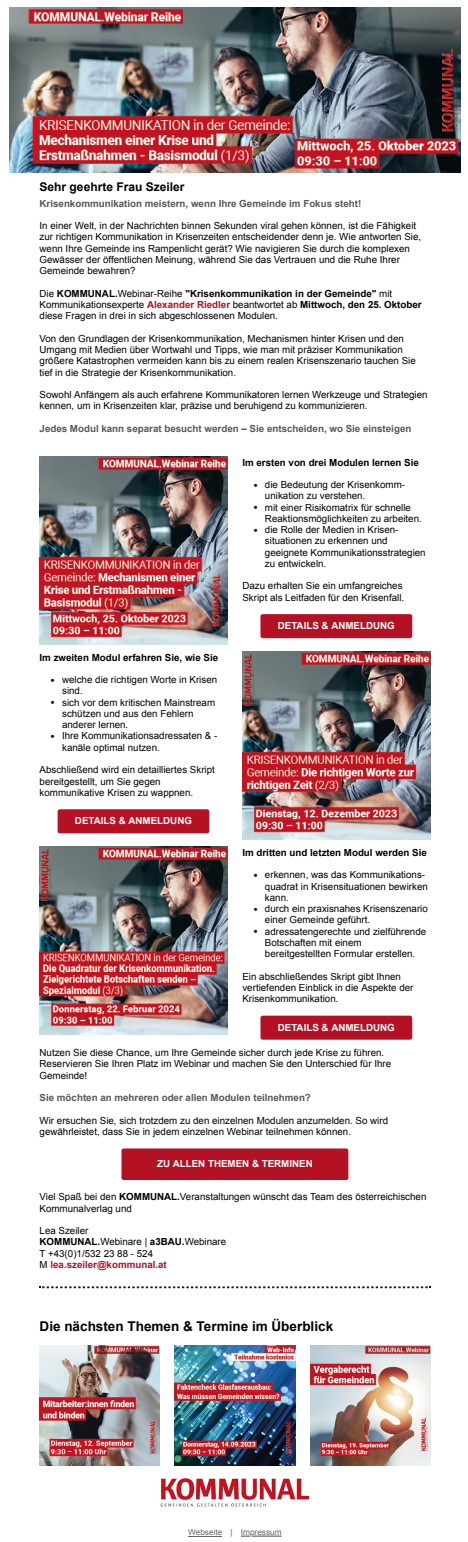
<style>
.page{position:relative;width:468px;height:1542px;background:#fff}
.page>*{position:absolute;margin:0;border:0;box-sizing:border-box;transform-origin:0 0}
.t1{font:700 13.5px "Arial";color:#000}
.t2{font:700 12px "Arial";color:#000}
.t3{font:9.75px/11.2px "Arial";color:#000}
.t4{font:700 9.75px "Arial";color:#585656}
.t5{font:700 9.75px "Arial";color:#000}
.t6{font:700 9.75px "Arial";color:#fff}
.t7{font:8.25px "Arial";color:#666}
.s1{font-weight:700}
.s2{font-weight:700;color:#b41124}
.s3{font-weight:700;font-size:10.5px}
</style>
<div class="page">
<svg style="left:40px;top:1286px;width:390px;height:2px"></svg>
<img style="left:40px;top:456px;width:187px;height:188px">
<svg style="left:260px;top:614px;width:152px;height:24px"></svg>
<div style="left:261px;top:615px;width:150px;height:22px;background:#b41124;border-radius:2px"></div>
<img style="left:242px;top:651px;width:188px;height:188px">
<svg style="left:58px;top:809px;width:151px;height:24px"></svg>
<div style="left:58px;top:810px;width:150px;height:22px;background:#b41124;border-radius:2px"></div>
<img style="left:40px;top:846px;width:187px;height:188px">
<svg style="left:260px;top:1015px;width:152px;height:24px"></svg>
<div style="left:261px;top:1016px;width:150px;height:22px;background:#b41124;border-radius:2px"></div>
<svg style="left:40px;top:1465px;width:120px;height:1px"></svg>
<img style="left:40px;top:1345px;width:120px;height:120px">
<svg style="left:175px;top:1465px;width:120px;height:1px"></svg>
<img style="left:175px;top:1345px;width:120px;height:120px">
<svg style="left:310px;top:1465px;width:120px;height:1px"></svg>
<img style="left:310px;top:1345px;width:120px;height:120px">
<img style="left:10px;top:8px;width:450px;height:165px">
<svg style="left:121px;top:1148px;width:227px;height:31px"></svg>
<div style="left:122px;top:1149px;width:225px;height:30px;background:#b41124;border-radius:2px"></div>
<img style="left:160px;top:1478px;width:150px;height:28px">
<hr style="left:188px;top:1535px;width:34px;height:1px;background:#666">
<svg style="left:241px;top:1535px;width:40px;height:1px"></svg>
<p class="t2" style="left:40px;top:180px;width:146px">Sehr geehrte Frau Szeiler</p>
<p class="t4" style="left:40px;top:198px;width:323px">Krisenkommunikation meistern, wenn Ihre Gemeinde im Fokus steht!</p>
<p class="t3" style="left:40px;top:220px;width:383px">In einer Welt, in der Nachrichten binnen Sekunden viral gehen können, ist die Fähigkeit zur richtigen Kommunikation in Krisenzeiten entscheidender denn je. Wie antworten Sie, wenn Ihre Gemeinde ins Rampenlicht gerät? Wie navigieren Sie durch die komplexen Gewässer der öffentlichen Meinung, während Sie das Vertrauen und die Ruhe Ihrer Gemeinde bewahren?</p>
<p class="t3" style="left:40px;top:288px;width:383px">Die <span class="s1">KOMMUNAL.</span>Webinar-Reihe <span class="s1">"Krisenkommunikation in der Gemeinde"</span> mit<br>Kommunikationsexperte <span class="s2">Alexander Riedler</span> beantwortet ab <span class="s1">Mittwoch, den 25. Oktober </span>diese Fragen in drei in sich abgeschlossenen Modulen.</p>
<p class="t3" style="left:40px;top:333px;width:377px">Von den Grundlagen der Krisenkommunikation, Mechanismen hinter Krisen und den Umgang mit Medien über Wortwahl und Tipps, wie man mit präziser Kommunikation größere Katastrophen vermeiden kann bis zu einem realen Krisenszenario tauchen Sie tief in die Strategie der Krisenkommunikation.</p>
<p class="t3" style="left:40px;top:389px;width:389px">Sowohl Anfängern als auch erfahrene Kommunikatoren lernen Werkzeuge und Strategien kennen, um in Krisenzeiten klar, präzise und beruhigend zu kommunizieren.</p>
<p class="t4" style="left:40px;top:423px;width:373px">Jedes Modul kann separat besucht werden – Sie entscheiden, wo Sie einsteigen</p>
<p class="t5" style="left:40px;top:651px;width:180px">Im zweiten Modul erfahren Sie, wie Sie</p>
<p class="t3" style="left:62px;top:674px;width:156px;text-indent:-11px"><span class="s3">•</span> welche die richtigen Worte in Krisen sind.</p>
<p class="t3" style="left:62px;top:696px;width:154px;text-indent:-11px"><span class="s3">•</span> sich vor dem kritischen Mainstream schützen und aus den Fehlern anderer lernen.</p>
<p class="t3" style="left:62px;top:730px;width:156px;text-indent:-11px"><span class="s3">•</span> Ihre Kommunikationsadressaten &amp; - kanäle optimal nutzen.</p>
<p class="t3" style="left:40px;top:764px;width:177px">Abschließend wird ein detailliertes Skript bereitgestellt, um Sie gegen kommunikative Krisen zu wappnen.</p>
<p class="t6" style="left:75px;top:815px;width:118px">DETAILS &amp; ANMELDUNG</p>
<p class="t5" style="left:242px;top:456px;width:178px">Im ersten von drei Modulen lernen Sie</p>
<p class="t3" style="left:265px;top:479px;width:141px;text-indent:-11px"><span class="s3">•</span> die Bedeutung der Krisenkomm&shy;unikation zu verstehen.</p>
<p class="t3" style="left:265px;top:501px;width:158px;text-indent:-11px"><span class="s3">•</span> mit einer Risikomatrix für schnelle<br>Reaktionsmöglichkeiten zu arbeiten.</p>
<p class="t3" style="left:265px;top:524px;width:162px;text-indent:-11px"><span class="s3">•</span> die Rolle der Medien in Krisen&shy;situationen zu erkennen und geeignete Kommunikationsstrategien zu entwickeln.</p>
<p class="t3" style="left:242px;top:580px;width:163px">Dazu erhalten Sie ein umfangreiches<br>Skript als Leitfaden für den Krisenfall.</p>
<p class="t6" style="left:277px;top:620px;width:118px">DETAILS &amp; ANMELDUNG</p>
<p class="t5" style="left:242px;top:846px;width:186px">Im dritten und letzten Modul werden Sie</p>
<p class="t3" style="left:265px;top:869px;width:164px;text-indent:-11px"><span class="s3">•</span> erkennen, was das Kommunikations&shy;quadrat in Krisensituationen bewirken kann.</p>
<p class="t3" style="left:265px;top:903px;width:164px;text-indent:-11px"><span class="s3">•</span> durch ein praxisnahes Krisenszenario einer Gemeinde geführt.</p>
<p class="t3" style="left:265px;top:925px;width:162px;text-indent:-11px"><span class="s3">•</span> adressatengerechte und zielführende<br>Botschaften mit einem bereitgestellten Formular erstellen.</p>
<p class="t3" style="left:242px;top:970px;width:172px">Ein abschließendes Skript gibt Ihnen vertiefenden Einblick in die Aspekte der<br>Krisenkommunikation.</p>
<p class="t6" style="left:277px;top:1021px;width:118px">DETAILS &amp; ANMELDUNG</p>
<p class="t3" style="left:40px;top:1047px;width:353px">Nutzen Sie diese Chance, um Ihre Gemeinde sicher durch jede Krise zu führen.<br>Reservieren Sie Ihren Platz im Webinar und machen Sie den Unterschied für Ihre<br>Gemeinde!</p>
<p class="t4" style="left:40px;top:1092px;width:272px">Sie möchten an mehreren oder allen Modulen teilnehmen?</p>
<p class="t3" style="left:40px;top:1114px;width:349px">Wir ersuchen Sie, sich trotzdem zu den einzelnen Modulen anzumelden. So wird gewährleistet, dass Sie in jedem einzelnen Webinar teilnehmen können.</p>
<p class="t6" style="left:157px;top:1158px;width:157px">ZU ALLEN THEMEN &amp; TERMINEN</p>
<p class="t3" style="left:40px;top:1191px;width:388px">Viel Spaß bei den <span class="s1">KOMMUNAL.</span>Veranstaltungen wünscht das Team des österreichischen<br>Kommunalverlag und</p>
<p class="t3" style="left:40px;top:1224px;width:188px">Lea Szeiler<br><span class="s1">KOMMUNAL.</span>Webinare | <span class="s1">a3BAU.</span>Webinare<br>T +43(0)1/532 23 88 - 524<br>M <span class="s2">lea.szeiler@kommunal.at</span></p>
<h1 class="t1" style="left:40px;top:1318px;width:295px">Die nächsten Themen &amp; Termine im Überblick</h1>
<p class="t7" style="left:188px;top:1527px;width:95px">Webseite | Impressum</p>
</div>
